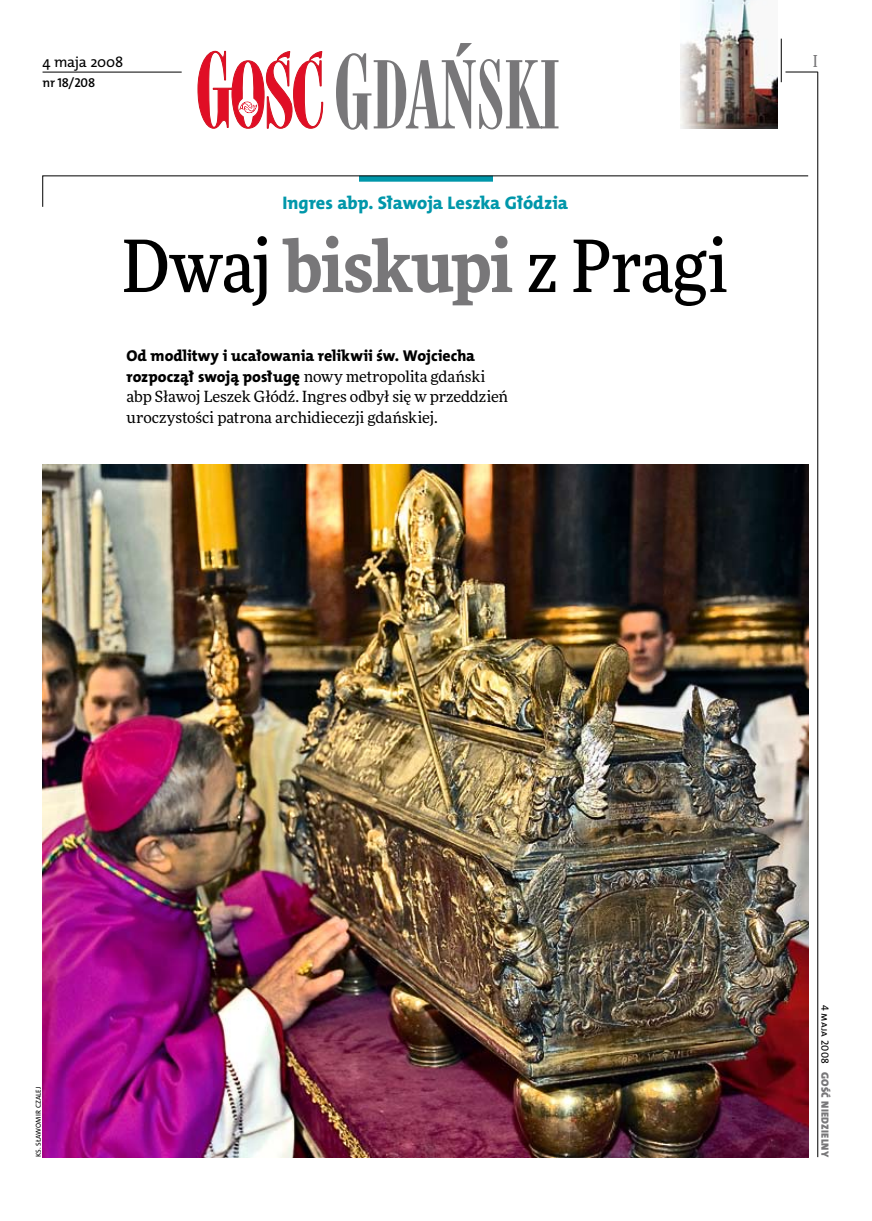
<style>
.page{position:relative;width:872px;height:1221px;background:#fff}
.page>*{position:absolute;margin:0;border:0;box-sizing:border-box;transform-origin:0 0}
.t1{font:500 72px "Freeday Narrow";letter-spacing:-.01em;color:#000}
.t2{font:18.3px "The Mix HP8 Ex Bld";color:#0097aa}
.t3{font:500 16.5px "Freeday Narrow";color:#787779;scale:.9 1}
.t4{font:15.75px "The Mix HP8 Ex Bld";color:#000}
.t5{font:15.45px/20.4px "Freeday News";letter-spacing:-.005em;color:#000}
.t6{font:14.85px "The Mix HP5 Plain";color:#000}
.t7{font:12.9px "The Mix HP6 Se Bld";letter-spacing:-.015em;color:#000}
.t8{font:10.5px "The Mix HP9 Blk";letter-spacing:.025em;color:#787779}
.t9{font:10.5px "The Mix HP5 Plain";letter-spacing:.02em;color:#000}
.t10{font:7.2px "The Mix HP5 Plain";letter-spacing:.005em;color:#000}
.s1{font-weight:900;color:#787779}
.s2{font-family:"The Mix HP8 Ex Bld";font-size:15.75px}
</style>
<div class="page">
<hr style="left:817px;top:72px;width:1px;height:1084px;background:#000">
<hr style="left:781px;top:39px;width:1px;height:43px;background:#000">
<img style="left:680px;top:0;width:97px;height:128px">
<hr style="left:43px;top:72px;width:139px;height:1px;background:#000">
<svg style="left:197px;top:51px;width:126px;height:78px"></svg>
<svg style="left:336px;top:43px;width:222px;height:87px"></svg>
<hr style="left:785px;top:72px;width:32px;height:1px;background:#000">
<svg style="left:42px;top:175px;width:766px;height:32px"></svg>
<img style="left:43px;top:464px;width:765px;height:692px">
<p class="t6" style="left:43px;top:53px;width:82px">4 maja 2008</p>
<p class="t7" style="left:43px;top:75px;width:54px">nr 18/208</p>
<p class="t2" style="left:282px;top:191px;width:287px">Ingres abp. Sławoja Leszka Głódzia</p>
<h1 class="t1" style="left:122px;top:221px;width:607px">Dwaj <span class="s1">biskupi</span> z Pragi</h1>
<p class="t4" style="left:126px;top:346px;width:350px">Od modlitwy i ucałowania relikwii św. Wojciecha</p>
<p class="t5" style="left:126px;top:366px;width:383px"><span class="s2">rozpoczął swoją posługę</span> nowy metropolita gdański abp Sławoj Leszek Głódź. Ingres odbył się w przeddzień uroczystości patrona archidiecezji gdańskiej.</p>
<p class="t3" style="left:813px;top:50px;width:6px">I</p>
<p class="t10" style="left:34px;top:1156px;width:72px;rotate:-90deg">ks. Sławomir czalej</p>
<p class="t9" style="left:832px;top:1004px;width:61px;rotate:90deg">4 maja 2008</p>
<p class="t8" style="left:832px;top:1071px;width:87px;rotate:90deg">Gość Niedzielny</p>
</div>
